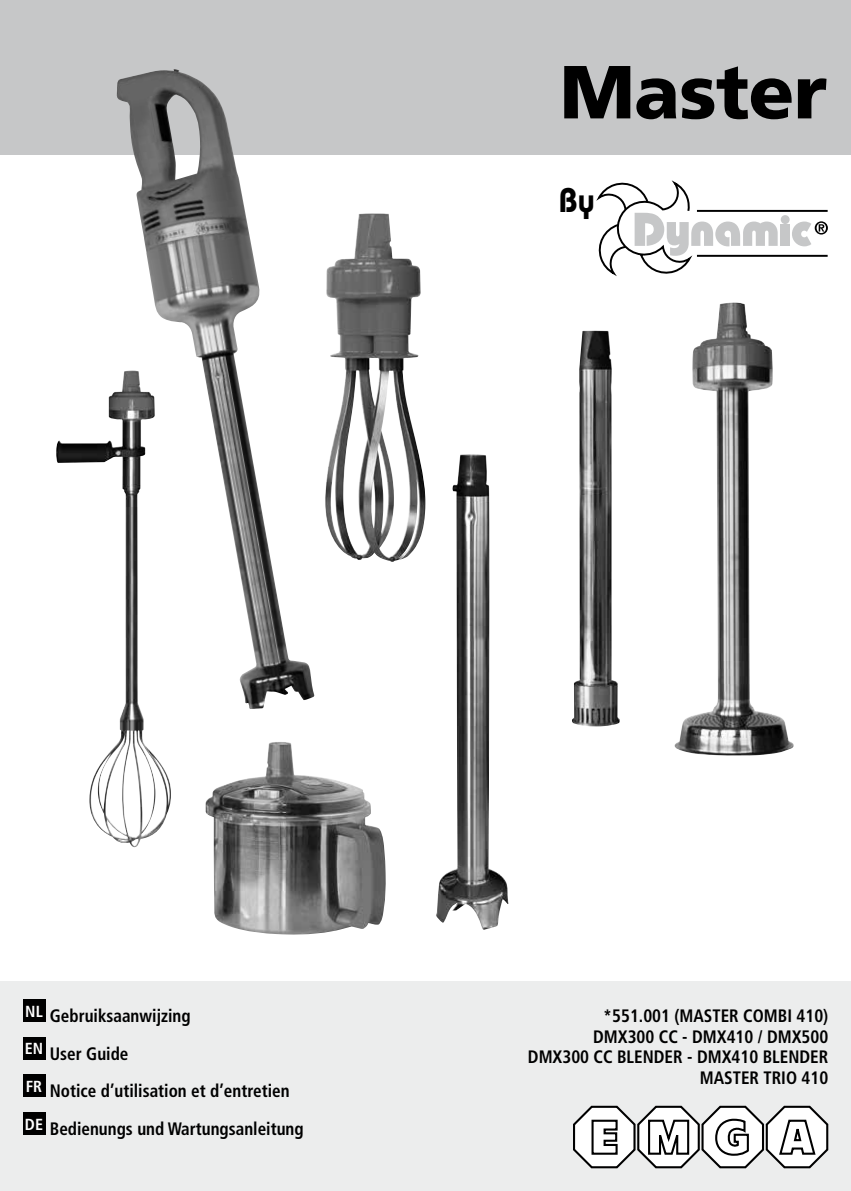
<style>
.page{position:relative;width:851px;height:1191px;background:#fff}
.page>*{position:absolute;margin:0;border:0;box-sizing:border-box;transform-origin:0 0}
.t1{font:900 75px "Frutiger";letter-spacing:-.01em;color:#000}
.t2{font:600 34px "Bauhaus";color:#000}
.t3{font:700 condensed 18px/37.6px "Frutiger";color:#000;scale:.95 1}
</style>
<div class="page">
<div style="left:0;top:0;width:850px;height:154px;background:#c6c7c8"></div>
<div style="left:0;top:981px;width:850px;height:210px;background:#eceded"></div>
<div style="left:780px;top:225px;width:9px;height:21px;background:#c6c7c8"></div>
<div style="left:780px;top:215px;width:9px;height:9px;background:#c6c7c8;border-radius:50%"></div>
<hr style="left:696px;top:255px;width:131px;height:2px;background:#000">
<hr style="left:696px;top:210px;width:131px;height:2px;background:#000">
<svg style="left:596px;top:180px;width:181px;height:96px"></svg>
<svg style="left:792px;top:221px;width:35px;height:25px"></svg>
<img style="left:436px;top:454px;width:72px;height:476px">
<img style="left:116px;top:69px;width:199px;height:640px">
<img style="left:674px;top:302px;width:119px;height:453px">
<img style="left:572px;top:330px;width:47px;height:396px">
<img style="left:56px;top:370px;width:116px;height:477px">
<img style="left:205px;top:742px;width:181px;height:193px">
<img style="left:325px;top:213px;width:100px;height:349px">
<div style="left:23px;top:1074px;width:22px;height:23px;background:#000"></div>
<div style="left:23px;top:1037px;width:22px;height:22px;background:#000"></div>
<div style="left:23px;top:1112px;width:22px;height:22px;background:#000"></div>
<div style="left:23px;top:999px;width:22px;height:23px;background:#000"></div>
<svg style="left:573px;top:1105px;width:255px;height:63px"></svg>
<h1 class="t1" style="left:559px;top:47px;width:269px">Master</h1>
<h2 class="t2" style="left:558px;top:179px;width:37px">By</h2>
<p class="t3" style="left:25px;top:997px;width:295px"><sup>NL</sup> Gebruiksaanwijzing<br><sup>EN</sup> User Guide<br><sup>FR</sup> Notice d’utilisation et d’entretien<br><sup>DE</sup> Bedienungs und Wartungsanleitung</p>
<p class="t3" style="left:528px;top:1005px;width:317px;line-height:20.6px;text-align:right">*551.001 (MASTER COMBI 410)<br>DMX300 CC - DMX410 / DMX500<br>DMX300 CC BLENDER - DMX410 BLENDER<br>MASTER TRIO 410</p>
</div>
